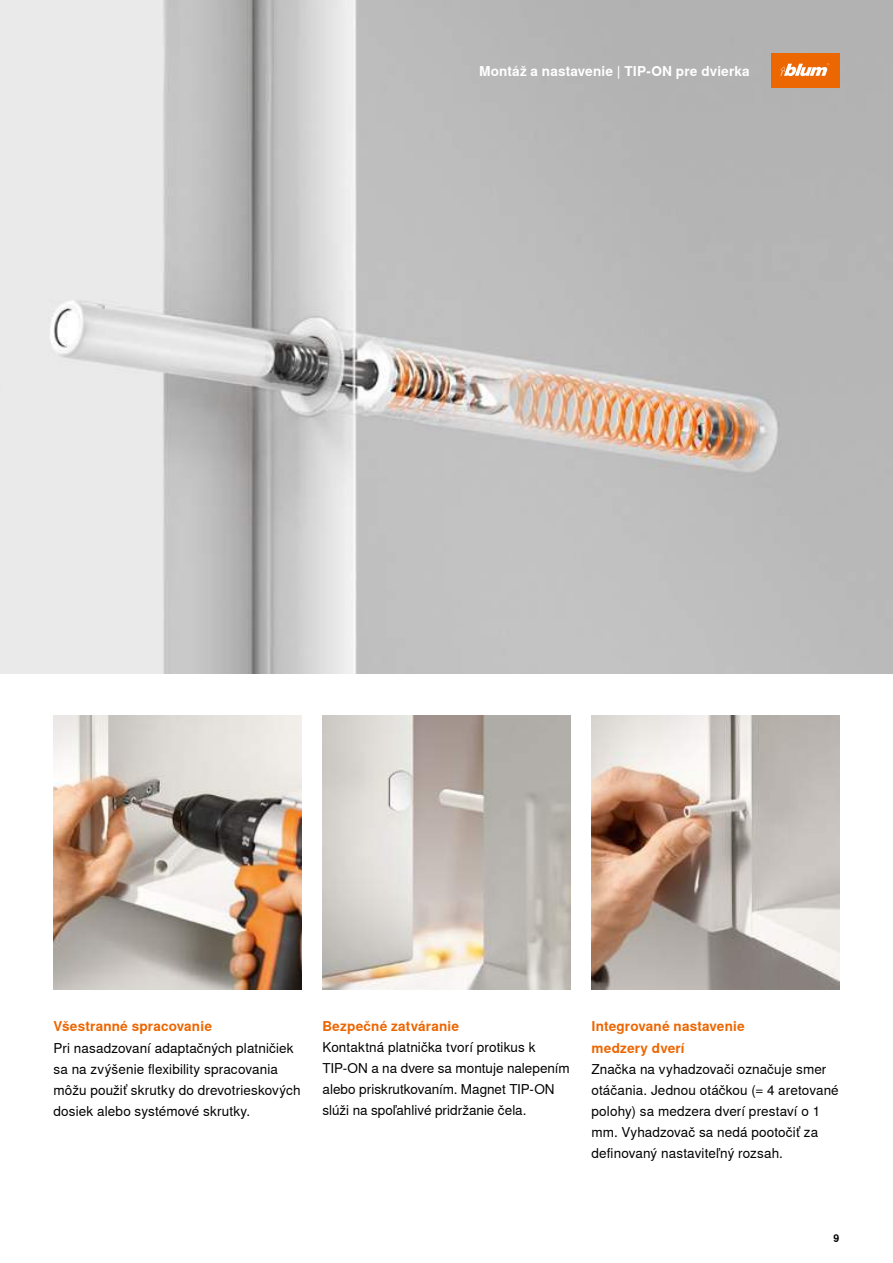
<style>
.page{position:relative;width:893px;height:1263px;background:#fff}
.page>*{position:absolute;margin:0;border:0;box-sizing:border-box;transform-origin:0 0}
.t1{font:13.5px/21px "Nimbus Sans Global";letter-spacing:.01em;color:#000}
.t2{font:700 13.5px/21px "Nimbus Sans Global";letter-spacing:.015em;color:#ec6602}
.t3{font:700 13.5px "Nimbus Sans Global";letter-spacing:.015em;color:#fff}
.t4{font:700 10.5px "Nimbus Sans Global";color:#000}
</style>
<div class="page">
<img style="left:0;top:0;width:893px;height:674px">
<img style="left:54px;top:716px;width:247px;height:273px">
<img style="left:591px;top:716px;width:248px;height:273px">
<img style="left:323px;top:716px;width:247px;height:273px">
<div style="left:771px;top:54px;width:68px;height:34px;background:#ec6602"></div>
<svg style="left:780px;top:63px;width:49px;height:13px"></svg>
<p class="t3" style="left:479px;top:63px;width:272px">Montáž a nastavenie | TIP-ON pre dvierka</p>
<p class="t2" style="left:54px;top:1016px;width:160px">Všestranné spracovanie</p>
<p class="t1" style="left:54px;top:1037px;width:249px">Pri nasadzovaní adaptačných platničiek sa na zvýšenie flexibility spracovania môžu použiť skrutky do drevotrieskových dosiek alebo systémové skrutky.</p>
<p class="t2" style="left:323px;top:1016px;width:138px">Bezpečné zatváranie</p>
<p class="t1" style="left:323px;top:1037px;width:249px">Kontaktná platnička tvorí protikus k TIP-ON a na dvere sa montuje nalepením alebo priskrutkovaním. Magnet TIP-ON slúži na spoľahlivé pridržanie čela.</p>
<p class="t2" style="left:591px;top:1016px;width:155px">Integrované nastavenie medzery dverí</p>
<p class="t1" style="left:591px;top:1058px;width:249px">Značka na vyhadzovači označuje smer otáčania. Jednou otáčkou (= 4 aretované polohy) sa medzera dverí prestaví o 1 mm. Vyhadzovač sa nedá pootočiť za definovaný nastaviteľný rozsah.</p>
<p class="t4" style="left:833px;top:1232px;width:7px">9</p>
</div>
